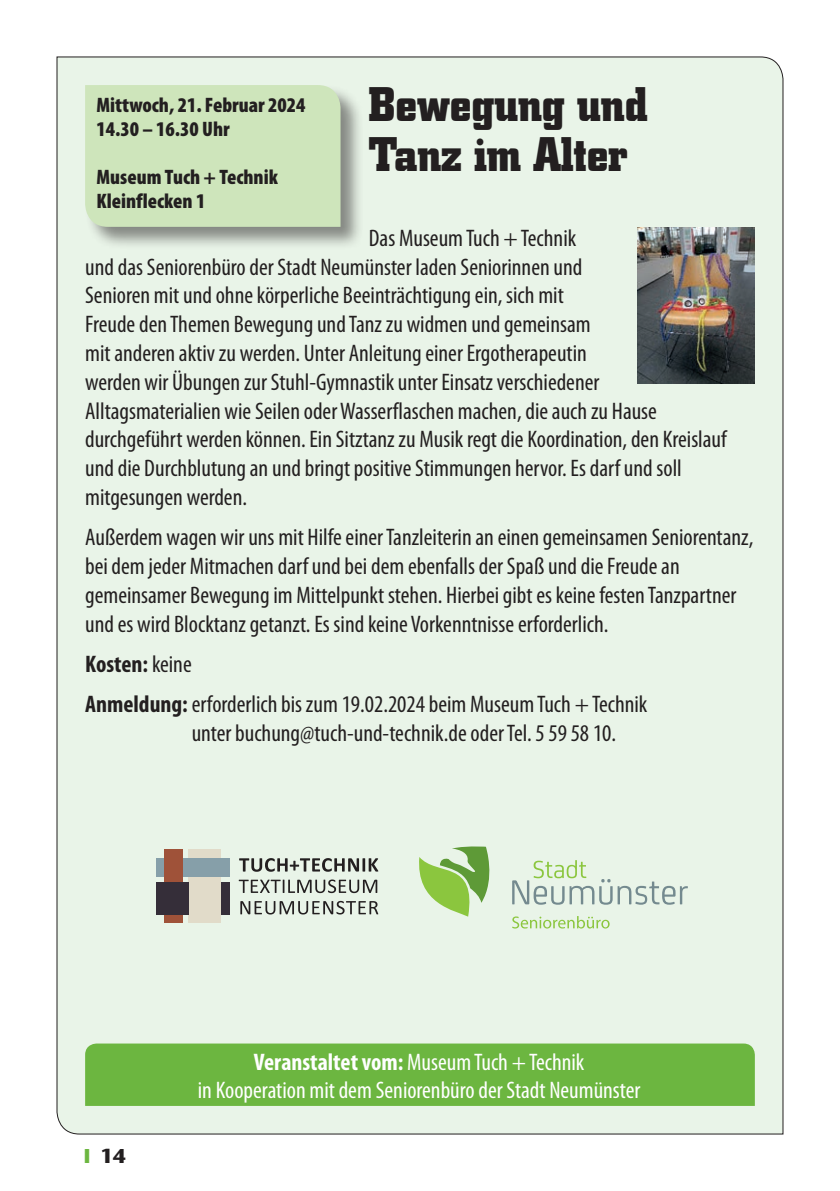
<style>
.page{position:relative;width:840px;height:1191px;background:#fff}
.page>*{position:absolute;margin:0;border:0;box-sizing:border-box;transform-origin:0 0}
.t1{font:700 48px/50px "City";color:#231f20;scale:.95 1}
.t2{font:condensed 24px/28.8px "Myriad Pro";color:#231f20}
.t3{font:condensed 24px/28px "Myriad Pro";color:#fff;text-align:center}
.t4{font:900 condensed 21px/24px "Myriad Pro";color:#231f20}
.t5{font:700 20px "Stone Sans";color:#231f20}
.s1{font-weight:700}
.s2{color:#6cb640}
</style>
<div class="page">
<div style="left:56px;top:56px;width:727px;height:1078px;background:#e9f4e8"></div>
<div style="left:85px;top:1043px;width:669px;height:63px;background:#6cb640"></div>
<div style="left:84px;top:84px;width:280px;height:166px;background:#231f20;opacity:.5"></div>
<div style="left:85px;top:85px;width:255px;height:142px;background:#cee5bb"></div>
<svg style="left:240px;top:901px;width:138px;height:13px;background:#a8aea6"></svg>
<svg style="left:238px;top:879px;width:139px;height:14px;background:#adb3ab"></svg>
<svg style="left:239px;top:858px;width:139px;height:13px;background:#979b95"></svg>
<div style="left:188px;top:881px;width:41px;height:33px;background:#352e39"></div>
<div style="left:188px;top:849px;width:33px;height:74px;background:#e1dbc9"></div>
<div style="left:156px;top:858px;width:73px;height:19px;background:#869fa9"></div>
<div style="left:164px;top:849px;width:19px;height:74px;background:#9f5239"></div>
<div style="left:156px;top:881px;width:32px;height:33px;background:#352e39"></div>
<svg style="left:512px;top:860px;width:175px;height:44px;background:#d5e3d5"></svg>
<svg style="left:415px;top:845px;width:81px;height:71px;background:#b0d391"></svg>
<svg style="left:512px;top:916px;width:97px;height:12px"></svg>
<img style="left:637px;top:227px;width:117px;height:156px">
<p class="t4" style="left:96px;top:93px;width:210px">Mittwoch, 21. Februar 2024<br>14.30 – 16.30 Uhr</p>
<p class="t4" style="left:96px;top:165px;width:183px">Museum Tuch + Technik<br>Kleinflecken 1</p>
<p class="t1" style="left:369px;top:80px;width:294px">Bewegung und<br>Tanz im Alter</p>
<p class="t2" style="left:85px;top:223px;width:642px;text-indent:283px">Das Museum Tuch + Technik<br>und das Seniorenbüro der Stadt Neumünster laden Seniorinnen und<br>Senioren mit und ohne körperliche Beeinträchtigung ein, sich mit<br>Freude den Themen Bewegung und Tanz zu widmen und gemeinsam<br>mit anderen aktiv zu werden. Unter Anleitung einer Ergotherapeutin<br>werden wir Übungen zur Stuhl-Gymnastik unter Einsatz verschiedener Alltagsmaterialien wie Seilen oder Wasserflaschen machen, die auch zu Hause durchgeführt werden können. Ein Sitztanz zu Musik regt die Koordination, den Kreislauf und die Durchblutung an und bringt positive Stimmungen hervor. Es darf und soll mitgesungen werden.</p>
<p class="t2" style="left:85px;top:522px;width:669px">Außerdem wagen wir uns mit Hilfe einer Tanzleiterin an einen gemeinsamen Seniorentanz, bei dem jeder Mitmachen darf und bei dem ebenfalls der Spaß und die Freude an gemeinsamer Bewegung im Mittelpunkt stehen. Hierbei gibt es keine festen Tanzpartner und es wird Blocktanz getanzt. Es sind keine Vorkenntnisse erforderlich.</p>
<p class="t2" style="left:85px;top:643px;width:563px;line-height:40.2px"><span class="s1">Kosten:</span> keine<br><span class="s1">Anmeldung:</span> erforderlich bis zum 19.02.2024 beim Museum Tuch + Technik</p>
<p class="t2" style="left:191px;top:718px;width:426px">unter buchung@tuch-und-technik.de oder Tel. 5 59 58 10.</p>
<p class="t5" style="left:84px;top:1143px;width:43px"><span class="s2">I</span> 14</p>
<p class="t3" style="left:198px;top:1047px;width:444px"><span class="s1">Veranstaltet vom:</span> Museum Tuch + Technik<br>in Kooperation mit dem Seniorenbüro der Stadt Neumünster</p>
</div>
